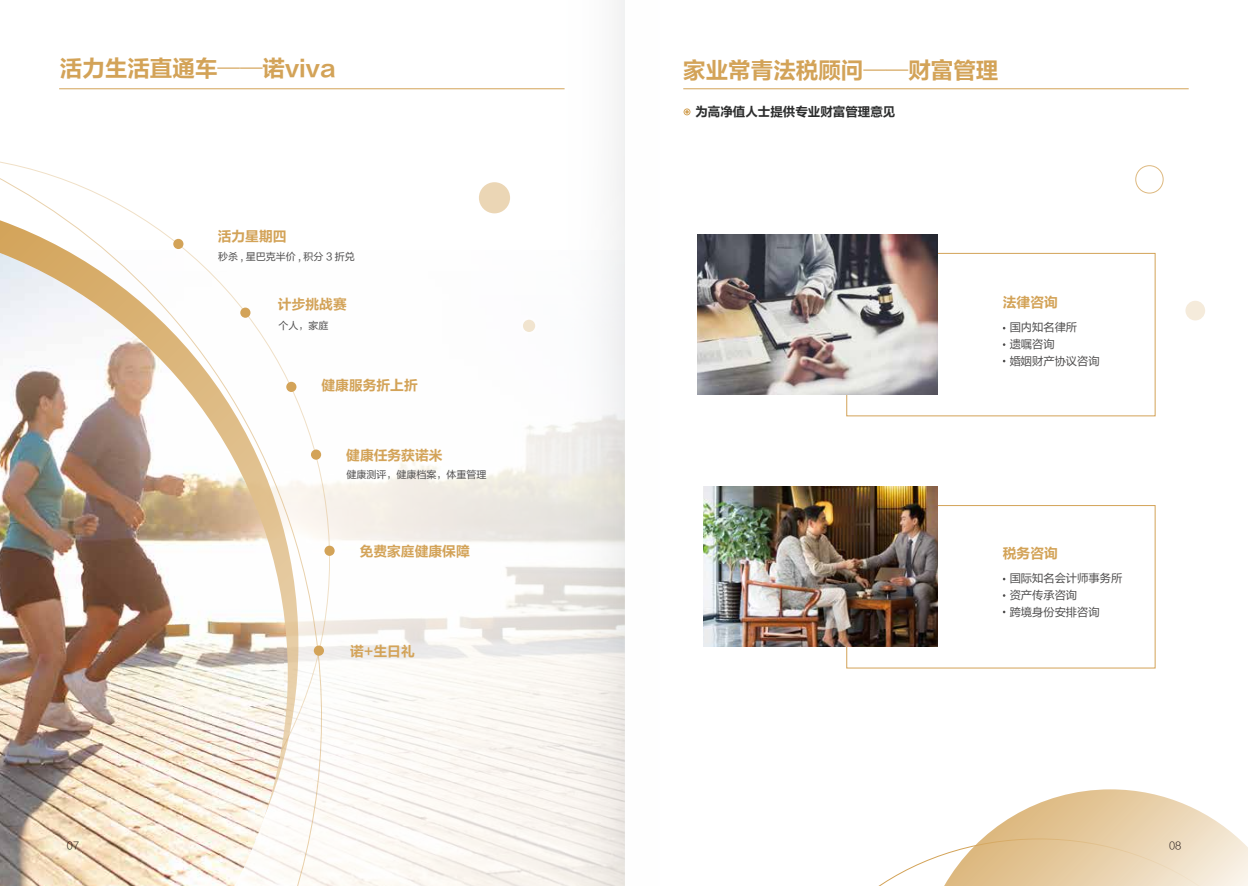
<style>
.page{position:relative;width:1248px;height:886px;background:#fff}
.page>*{position:absolute;margin:0;border:0;box-sizing:border-box;transform-origin:0 0}
.t1{font:22.5px "FZLTCHJW GB1 0";color:#d3a358}
.t2{font:13.75px "FZLTCHJW GB1 0";color:#d3a358}
.t3{font:12.5px "FZLTCHJW GB1 0";color:#2c2d2d}
.t4{font:11.25px/17px "FZLTHJW GB1 0";color:#504f4f}
.t5{font:10px "FZLTHJW GB1 0";color:#504f4f}
.t6{font:10px "FZLTXHJW GB1 0";color:#221815}
</style>
<div class="page">
<div style="left:846px;top:505px;width:309px;height:163px;border:1px solid #d3a358"></div>
<div style="left:846px;top:253px;width:309px;height:163px;border:1px solid #d3a358"></div>
<img style="left:330px;top:425px;width:228px;height:461px">
<hr style="left:59px;top:89px;width:505px;height:1px;background:#d3a358">
<div style="left:683px;top:109px;width:7px;height:6px;border:1px solid #d3a358;border-radius:50%"></div>
<hr style="left:683px;top:89px;width:505px;height:1px;background:#d3a358">
<div style="left:479px;top:182px;width:31px;height:31px;background:#ebd6b5;border-radius:50%"></div>
<div style="left:1185px;top:301px;width:19px;height:19px;background:#f5ebdb;border-radius:50%"></div>
<div style="left:523px;top:320px;width:12px;height:12px;background:#f1e4cf;border-radius:50%"></div>
<div style="left:1135px;top:166px;width:28px;height:27px;border:1px solid #d3a358;border-radius:50%"></div>
<svg style="left:0;top:161px;width:330px;height:725px"></svg>
<svg style="left:0;top:173px;width:322px;height:713px"></svg>
<svg style="left:0;top:220px;width:298px;height:666px"></svg>
<img style="left:0;top:253px;width:288px;height:633px">
<div style="left:173px;top:239px;width:10px;height:10px;background:#d3a358;border-radius:50%"></div>
<div style="left:240px;top:308px;width:10px;height:10px;background:#d3a358;border-radius:50%"></div>
<div style="left:286px;top:382px;width:10px;height:10px;background:#d3a358;border-radius:50%"></div>
<div style="left:311px;top:449px;width:10px;height:11px;background:#d3a358;border-radius:50%"></div>
<div style="left:324px;top:546px;width:10px;height:10px;background:#d3a358;border-radius:50%"></div>
<div style="left:314px;top:645px;width:10px;height:11px;background:#d3a358;border-radius:50%"></div>
<img style="left:697px;top:235px;width:240px;height:160px">
<img style="left:703px;top:486px;width:234px;height:160px">
<svg style="left:878px;top:789px;width:369px;height:97px"></svg>
<div style="left:624px;top:0;width:65px;height:886px;background:#fefefe"></div>
<svg style="left:558px;top:0;width:66px;height:886px"></svg>
<h1 class="t1" style="left:60px;top:56px;width:277px">活力生活直通车──诺viva</h1>
<p class="t2" style="left:218px;top:229px;width:70px">活力星期四</p>
<p class="t5" style="left:218px;top:251px;width:138px">秒杀 , 星巴克半价 , 积分 3 折兑</p>
<p class="t2" style="left:278px;top:297px;width:70px">计步挑战赛</p>
<p class="t5" style="left:278px;top:320px;width:51px">个人，家庭</p>
<p class="t2" style="left:321px;top:377px;width:98px">健康服务折上折</p>
<p class="t2" style="left:346px;top:447px;width:98px">健康任务获诺米</p>
<p class="t5" style="left:346px;top:469px;width:141px">健康测评，健康档案，体重管理</p>
<p class="t2" style="left:359px;top:543px;width:111px">免费家庭健康保障</p>
<p class="t2" style="left:350px;top:643px;width:66px">诺+生日礼</p>
<h1 class="t1" style="left:683px;top:58px;width:316px">家业常青法税顾问──财富管理</h1>
<p class="t3" style="left:695px;top:104px;width:201px">为高净值人士提供专业财富管理意见</p>
<p class="t2" style="left:1002px;top:294px;width:56px">法律咨询</p>
<p class="t4" style="left:1009px;top:319px;width:91px">国内知名律所<br>遗嘱咨询<br>婚姻财产协议咨询</p>
<p class="t2" style="left:1002px;top:545px;width:56px">税务咨询</p>
<p class="t4" style="left:1009px;top:570px;width:114px">国际知名会计师事务所资产传承咨询<br>跨境身份安排咨询</p>
<p class="t6" style="left:67px;top:840px;width:14px">07</p>
<p class="t6" style="left:1168px;top:840px;width:14px">08</p>
</div>
